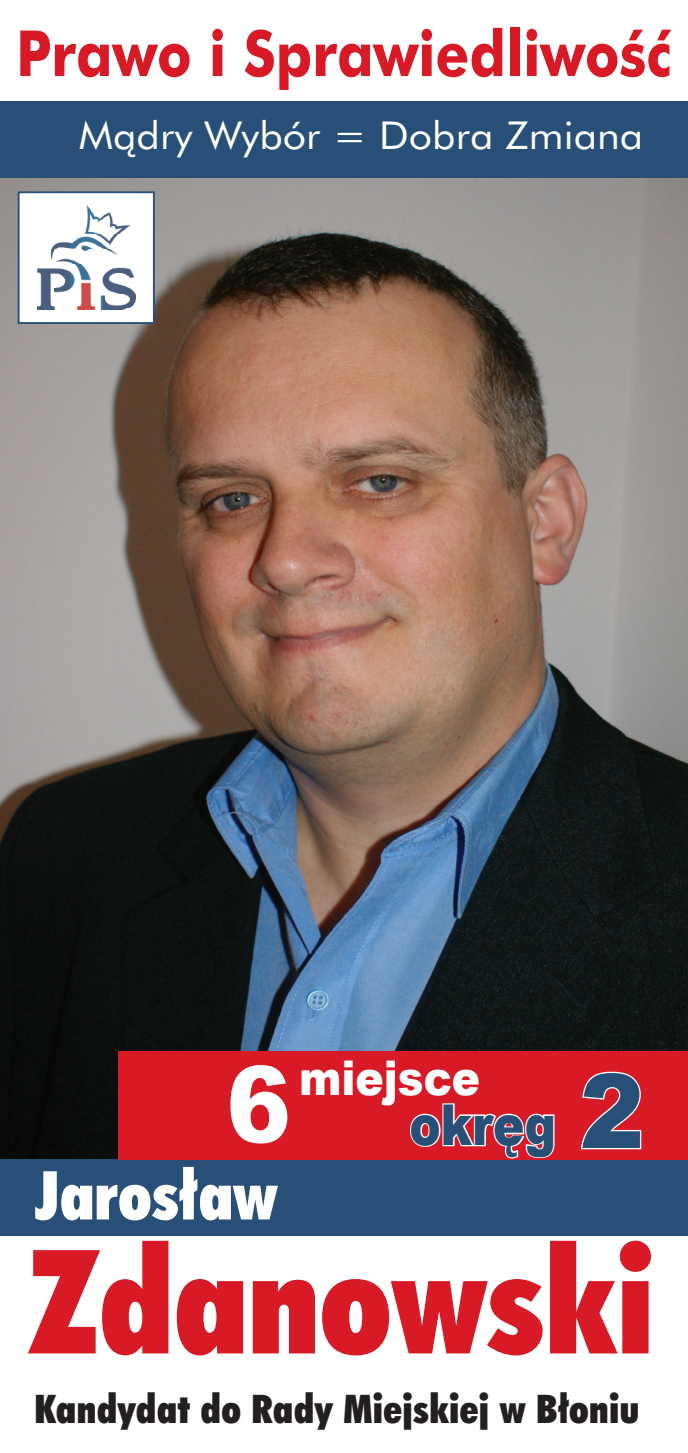
<style>
.page{position:relative;width:688px;height:1453px;background:#fff}
.page>*{position:absolute;margin:0;border:0;box-sizing:border-box;transform-origin:0 0}
.t1{font:137.5px "Futura X Blk Cn PL";color:#d71a25}
.t2{font:64.25px "Futura X Blk Cn PL";color:#fff}
.t3{font:700 62px "Futura PL";color:#d71a25;scale:.87 1}
.t4{font:900 56.25px "Arial";color:#274f77;scale:.83 1}
.t5{font:900 47.75px "Arial";color:#fff;scale:.89 1}
.t6{font:37.5px "Futura X Blk Cn PL";letter-spacing:.01em;color:#231f20}
.t7{font:37.5px "Futura Bk PL";color:#fff;scale:1.07 1}
.s1{font-size:106px;color:#fff}
.s2{font-size:102.75px}
</style>
<div class="page">
<img style="left:0;top:178px;width:687px;height:982px">
<div style="left:0;top:102px;width:687px;height:76px;background:#274f77"></div>
<div style="left:0;top:1160px;width:687px;height:76px;background:#274f77"></div>
<div style="left:119px;top:1051px;width:568px;height:109px;background:#d71a25"></div>
<svg style="left:410px;top:1103px;width:145px;height:56px"></svg>
<svg style="left:581px;top:1071px;width:61px;height:79px"></svg>
<div style="left:19px;top:192px;width:135px;height:131px;background:#fff"></div>
<img style="left:38px;top:205px;width:97px;height:105px">
<div style="left:18px;top:191px;width:137px;height:133px;border:2px solid #274f77"></div>
<h3 class="t3" style="left:16px;top:14px;width:755px">Prawo i Sprawiedliwość</h3>
<p class="t7" style="left:79px;top:112px;width:529px">Mądry Wybór = Dobra Zmiana</p>
<p class="t5" style="left:299px;top:1043px;width:205px">miejsce</p>
<h3 class="t4" style="left:226px;top:1084px;width:504px"><span class="s1">6</span> okręg <span class="s2">2</span></h3>
<h2 class="t2" style="left:35px;top:1153px;width:244px">Jarosław</h2>
<h1 class="t1" style="left:29px;top:1212px;width:626px">Zdanowski</h1>
<p class="t6" style="left:35px;top:1384px;width:606px">Kandydat do Rady Miejskiej w Błoniu</p>
</div>
